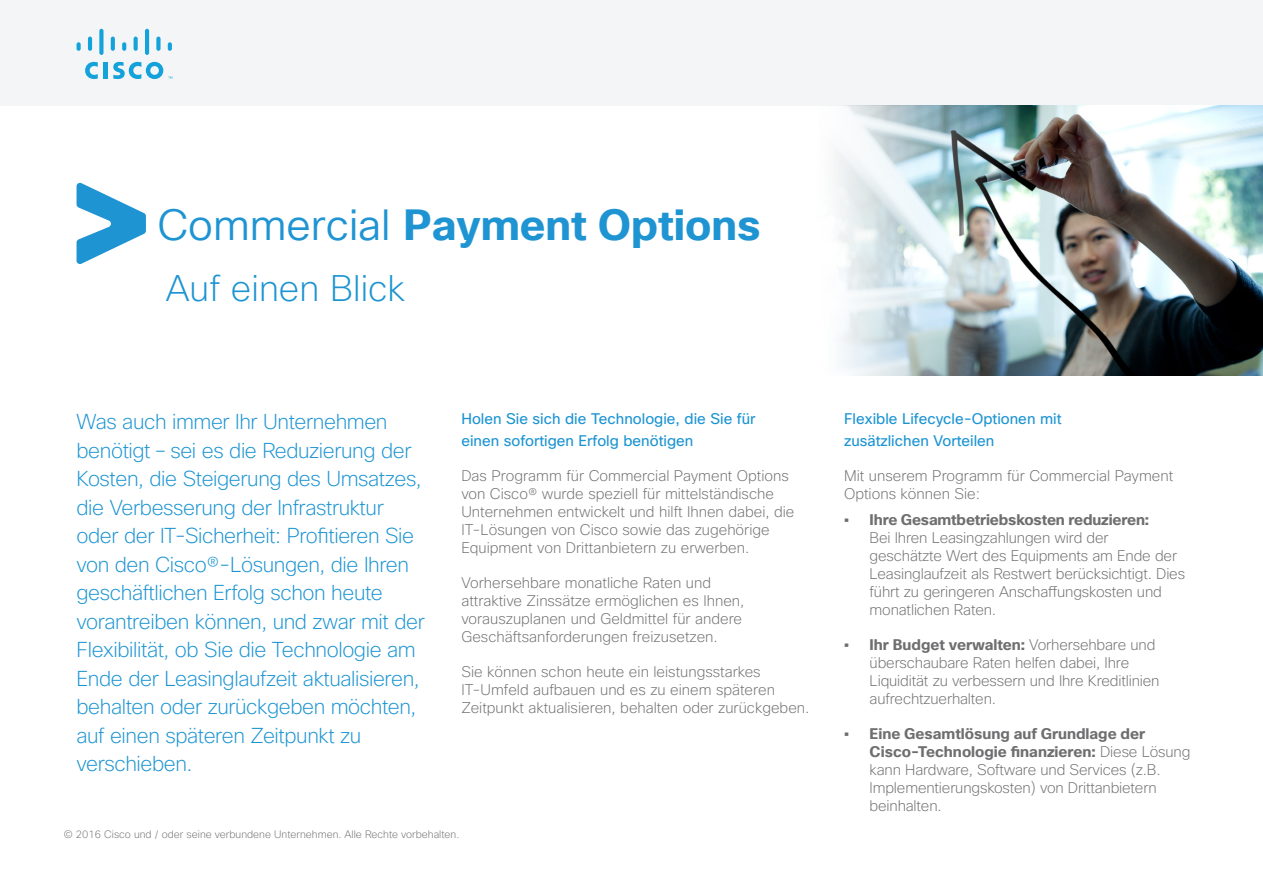
<style>
.page{position:relative;width:1263px;height:893px;background:#fff}
.page>*{position:absolute;margin:0;border:0;box-sizing:border-box;transform-origin:0 0}
.t1{font:700 42.6px "Cisco Sans TT";color:#1f94d2}
.t2{font:200 36px "Cisco Sans";color:#1c94d2}
.t3{font:200 21px/28.5px "Cisco Sans";letter-spacing:-.02em;color:#1c94d2}
.t4{font:200 15px/18px "Cisco Sans";color:#6e6e70}
.t5{font:15px/21.6px "Cisco Sans";color:#1c94d2}
.t6{font:200 10.5px "Cisco Sans";color:#6e6e70}
.s1{font-family:"Cisco Sans TT Light";font-weight:400}
.s2{font-weight:700}
</style>
<div class="page">
<div style="left:0;top:0;width:1263px;height:105px;background:#f4f5f7"></div>
<hr style="left:104px;top:62px;width:4px;height:17px;background:#14a2db">
<svg style="left:85px;top:62px;width:13px;height:17px"></svg>
<svg style="left:77px;top:42px;width:4px;height:9px"></svg>
<hr style="left:88px;top:37px;width:4px;height:14px;background:#14a2db;border-radius:2px">
<svg style="left:99px;top:29px;width:4px;height:26px"></svg>
<svg style="left:111px;top:37px;width:4px;height:14px"></svg>
<svg style="left:122px;top:42px;width:4px;height:9px"></svg>
<svg style="left:134px;top:37px;width:4px;height:14px"></svg>
<hr style="left:145px;top:29px;width:4px;height:26px;background:#14a2db;border-radius:2px">
<div style="left:156px;top:37px;width:5px;height:14px;background:#14a2db;border-radius:2px"></div>
<svg style="left:168px;top:42px;width:4px;height:9px"></svg>
<svg style="left:113px;top:62px;width:59px;height:17px"></svg>
<img style="left:647px;top:105px;width:616px;height:271px">
<svg style="left:77px;top:182px;width:69px;height:82px"></svg>
<p class="t1" style="left:157px;top:198px;width:605px"><span class="s1">Commercial</span> Payment Options</p>
<p class="t2" style="left:166px;top:266px;width:241px">Auf einen Blick</p>
<p class="t3" style="left:77px;top:407px;width:350px">Was auch immer Ihr Unternehmen benötigt – sei es die Reduzierung der Kosten, die Steigerung des Umsatzes, die Verbesserung der Infrastruktur oder der IT-Sicherheit: Profitieren Sie von den Cisco®-Lösungen, die Ihren geschäftlichen Erfolg schon heute vorantreiben können, und zwar mit der Flexibilität, ob Sie die Technologie am Ende der Leasinglaufzeit aktualisieren, behalten oder zurückgeben möchten, auf einen späteren Zeitpunkt zu verschieben.</p>
<p class="t5" style="left:461px;top:408px;width:296px">Holen Sie sich die Technologie, die Sie für einen sofortigen Erfolg benötigen</p>
<p class="t4" style="left:461px;top:467px;width:335px">Das Programm für Commercial Payment Options von Cisco® wurde speziell für mittelständische Unternehmen entwickelt und hilft Ihnen dabei, die IT-Lösungen von Cisco sowie das zugehörige Equipment von Drittanbietern zu erwerben.</p>
<p class="t4" style="left:461px;top:574px;width:284px">Vorhersehbare monatliche Raten und attraktive Zinssätze ermöglichen es Ihnen, vorauszuplanen und Geldmittel für andere Geschäftsanforderungen freizusetzen.</p>
<p class="t4" style="left:461px;top:663px;width:350px">Sie können schon heute ein leistungsstarkes<br>IT-Umfeld aufbauen und es zu einem späteren<br>Zeitpunkt aktualisieren, behalten oder zurückgeben.</p>
<p class="t6" style="left:64px;top:827px;width:397px">© 2016 Cisco und / oder seine verbundene Unternehmen. Alle Rechte vorbehalten.</p>
<p class="t5" style="left:844px;top:408px;width:219px">Flexible Lifecycle-Optionen mit zusätzlichen Vorteilen</p>
<p class="t4" style="left:844px;top:467px;width:331px">Mit unserem Programm für Commercial Payment<br>Options können Sie:</p>
<p class="t4" style="left:870px;top:511px;width:317px;text-indent:-26px"><span class="s2">• Ihre Gesamtbetriebskosten reduzieren:<br></span>Bei Ihren Leasingzahlungen wird der<br>geschätzte Wert des Equipments am Ende der Leasinglaufzeit als Restwert berücksichtigt. Dies führt zu geringeren Anschaffungskosten und monatlichen Raten.</p>
<p class="t4" style="left:870px;top:636px;width:291px;text-indent:-26px"><span class="s2">• Ihr Budget verwalten:</span> Vorhersehbare und überschaubare Raten helfen dabei, Ihre Liquidität zu verbessern und Ihre Kreditlinien aufrechtzuerhalten.</p>
<p class="t4" style="left:870px;top:725px;width:322px;text-indent:-26px"><span class="s2">• Eine Gesamtlösung auf Grundlage der Cisco-Technologie finanzieren:</span> Diese Lösung kann Hardware, Software und Services (z.B.<br>Implementierungskosten) von Drittanbietern beinhalten.</p>
</div>
